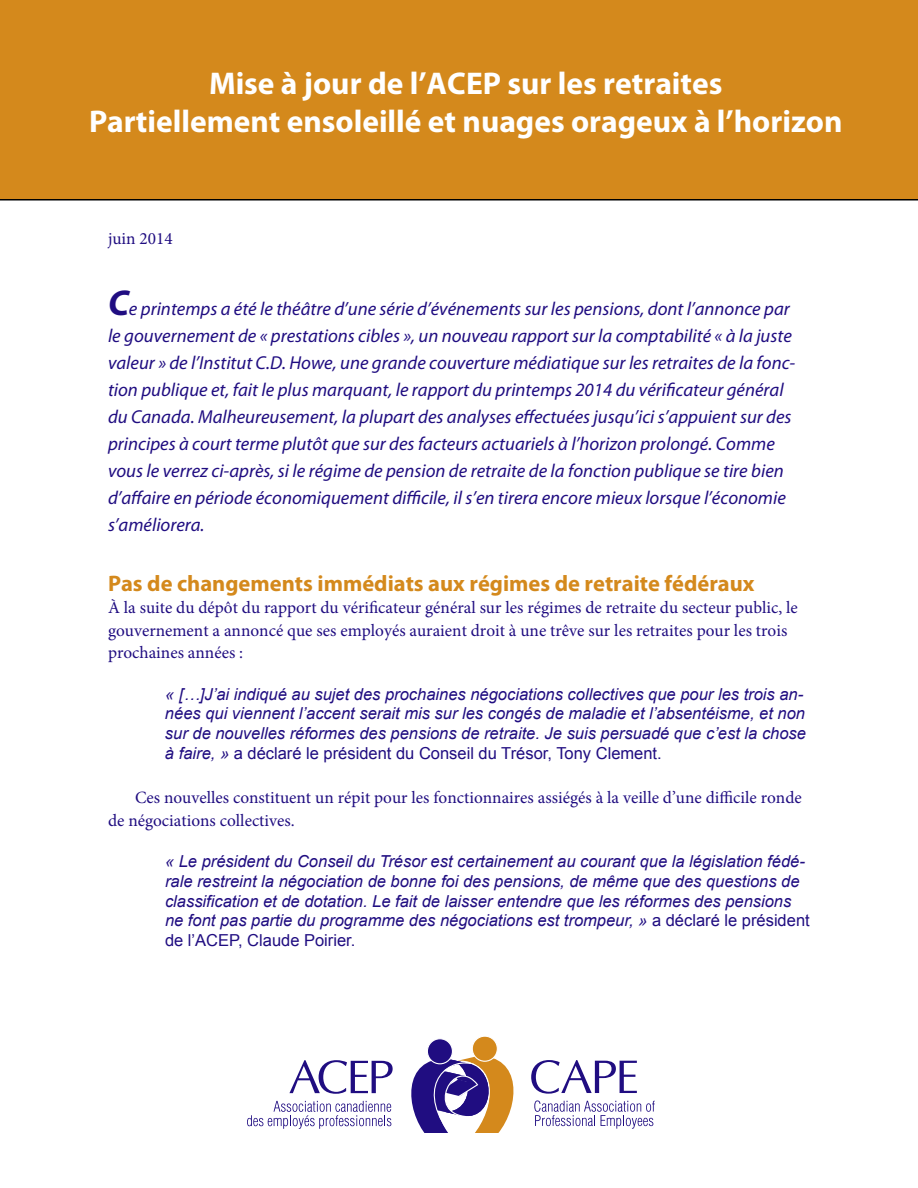
<style>
.page{position:relative;width:918px;height:1188px;background:#fff}
.page>*{position:absolute;margin:0;border:0;box-sizing:border-box;transform-origin:0 0}
.t1{font:700 31.5px/37.8px "Myriad Pro";color:#fff;text-align:center}
.t2{font:700 22.5px "Myriad Pro";color:#d4891c}
.t3{font:italic 18.75px/27px "Myriad Pro";color:#200d81}
.t4{font:17.25px/22.5px "Minion Pro";color:#200d81}
.t5{font:italic 16.5px/19.8px "Arial";color:#200d81}
.s1{font-weight:700;font-size:36px}
.s2{font-style:normal}
</style>
<div class="page">
<div style="left:0;top:0;width:918px;height:201px;background:#d4891c"></div>
<div style="left:472px;top:1036px;width:25px;height:25px;background:#d4891c;border-radius:50%"></div>
<div style="left:472px;top:1036px;width:26px;height:26px;border:1px solid #fff;border-radius:50%"></div>
<svg style="left:411px;top:1052px;width:103px;height:81px"></svg>
<div style="left:427px;top:1039px;width:25px;height:25px;background:#200d81;border-radius:50%"></div>
<div style="left:427px;top:1038px;width:26px;height:26px;border:1px solid #fff;border-radius:50%"></div>
<svg style="left:534px;top:1100px;width:121px;height:29px"></svg>
<svg style="left:247px;top:1101px;width:144px;height:28px"></svg>
<svg style="left:531px;top:1060px;width:106px;height:34px"></svg>
<svg style="left:289px;top:1060px;width:104px;height:34px"></svg>
<h1 class="t1" style="left:89px;top:64px;width:755px">Mise à jour de l’ACEP sur les retraites<br>Partiellement ensoleillé et nuages orageux à l’horizon</h1>
<p class="t4" style="left:108px;top:228px;width:66px">juin 2014</p>
<p class="t3" style="left:108px;top:295px;width:689px"><span class="s1">C</span>e printemps a été le théâtre d’une série d’événements sur les pensions, dont l’annonce par le gouvernement de « prestations cibles », un nouveau rapport sur la comptabilité « à la juste valeur » de l’Institut C.D. Howe, une grande couverture médiatique sur les retraites de la fonc&shy;tion publique et, fait le plus marquant, le rapport du printemps 2014 du vérificateur général du Canada. Malheureusement, la plupart des analyses effectuées jusqu’ici s’appuient sur des principes à court terme plutôt que sur des facteurs actuariels à l’horizon prolongé. Comme vous le verrez ci-après, si le régime de pension de retraite de la fonction publique se tire bien d’affaire en période économiquement difficile, il s’en tirera encore mieux lorsque l’économie s’améliorera.</p>
<p class="t2" style="left:108px;top:568px;width:648px">Pas de changements immédiats aux régimes de retraite fédéraux</p>
<p class="t4" style="left:108px;top:597px;width:691px">À la suite du dépôt du rapport du vérificateur général sur les régimes de retraite du secteur public, le gouvernement a annoncé que ses employés auraient droit à une trêve sur les retraites pour les trois prochaines années :</p>
<p class="t5" style="left:165px;top:684px;width:643px">« […]J’ai indiqué au sujet des prochaines négociations collectives que pour les trois an&shy;nées qui viennent l’accent serait mis sur les congés de maladie et l’absentéisme, et non sur de nouvelles réformes des pensions de retraite. Je suis persuadé que c’est la chose à faire, » <span class="s2">a déclaré le président du Conseil du Trésor, Tony Clement.</span></p>
<p class="t4" style="left:108px;top:786px;width:695px;text-indent:27px">Ces nouvelles constituent un répit pour les fonctionnaires assiégés à la veille d’une difficile ronde de négociations collectives.</p>
<p class="t5" style="left:165px;top:852px;width:646px">« Le président du Conseil du Trésor est certainement au courant que la législation fédé&shy;rale restreint la négociation de bonne foi des pensions, de même que des questions de classification et de dotation. Le fait de laisser entendre que les réformes des pensions ne font pas partie du programme des négociations est trompeur, » <span class="s2">a déclaré le président de l’ACEP, Claude Poirier.</span></p>
</div>
